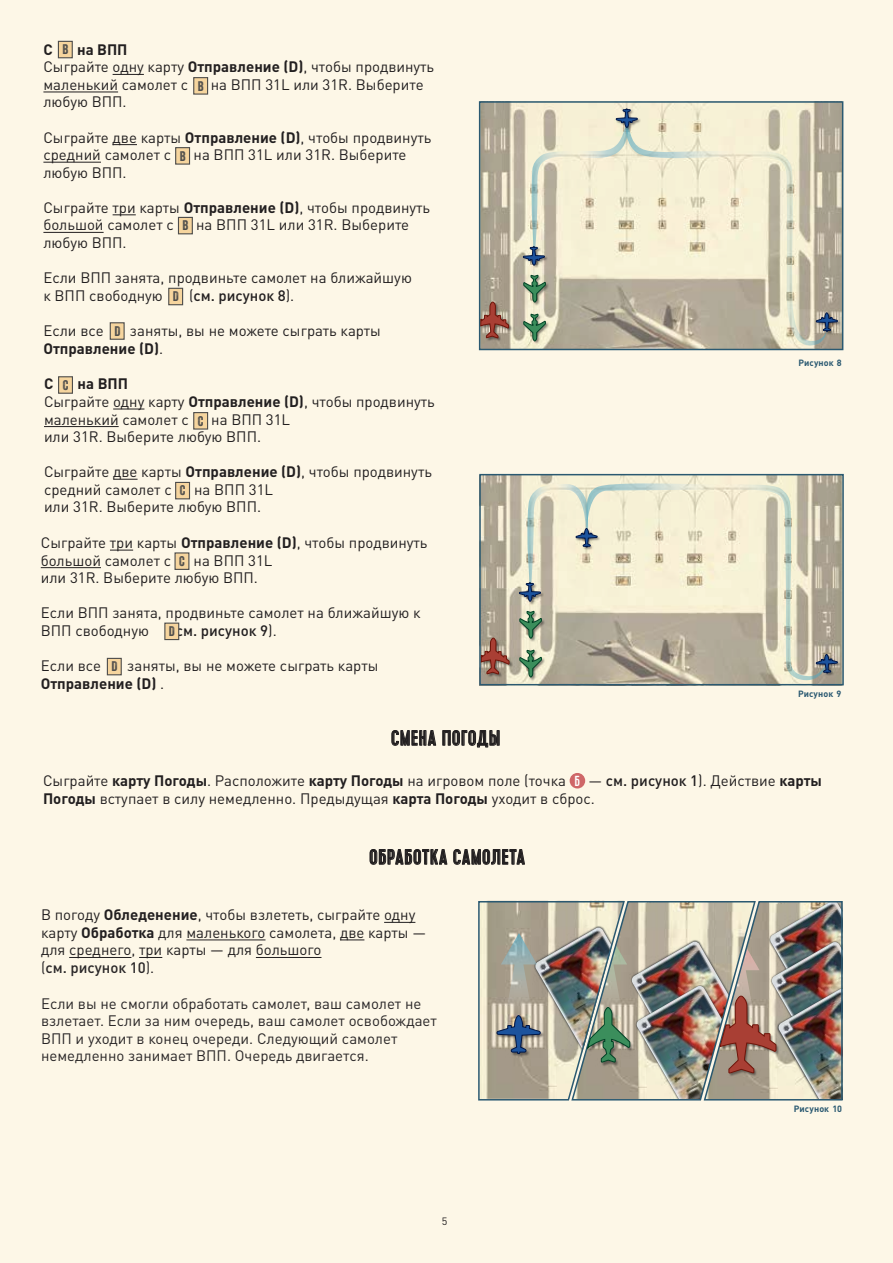
<style>
.page{position:relative;width:893px;height:1263px;background:#fdf5e2}
.page>*{position:absolute;margin:0;border:0;box-sizing:border-box;transform-origin:0 0}
.t1{font:500 21px "Cervo";letter-spacing:.03em;color:#221f20}
.t2{font:15px/17.5px "DIN Pro";color:#221f20}
.t3{font:15px/17.5px "DIN Pro";color:#292627}
.t4{font:500 15px "DIN Pro";color:#221f20}
.t5{font:700 15px "DIN Pro";color:#221f20}
.t6{font:500 14.55px "Cervo";color:#fff}
.t7{font:13.5px "Veneer";color:#4e4d4b}
.t8{font:10.5px "DIN Pro";color:#221f20}
.t9{font:700 9px "DIN Pro";letter-spacing:.005em;color:#2a5971}
.s1{font-weight:700}
.s2{font-weight:400}
.s3{font-weight:500}
.s4{color:#292627}
.s5{font-weight:500;color:#292627}
</style>
<div class="page">
<hr style="left:113px;top:74px;width:31px;height:1px;background:#221f20">
<hr style="left:43px;top:92px;width:75px;height:1px;background:#221f20">
<svg style="left:113px;top:144px;width:24px;height:1px"></svg>
<hr style="left:43px;top:162px;width:58px;height:1px;background:#221f20">
<svg style="left:113px;top:214px;width:23px;height:1px"></svg>
<hr style="left:43px;top:232px;width:61px;height:1px;background:#221f20">
<div style="left:193px;top:77px;width:15px;height:18px;background:#f6d59e;border:1px solid #4e4d4b"></div>
<div style="left:175px;top:147px;width:15px;height:18px;background:#f6d59e;border:1px solid #4e4d4b"></div>
<div style="left:178px;top:217px;width:15px;height:17px;background:#f6d59e;border:1px solid #4e4d4b"></div>
<div style="left:168px;top:288px;width:15px;height:17px;background:#f6d59e;border:1px solid #4e4d4b"></div>
<div style="left:110px;top:322px;width:15px;height:18px;background:#f6d59e;border:1px solid #4e4d4b"></div>
<div style="left:58px;top:41px;width:15px;height:17px;background:#f6d59e;border:1px solid #4e4d4b"></div>
<img style="left:482px;top:104px;width:358px;height:243px">
<svg style="left:620px;top:111px;width:207px;height:236px"></svg>
<div style="left:479px;top:101px;width:364px;height:249px;border:2px solid #2a5971"></div>
<img style="left:615px;top:108px;width:27px;height:24px">
<img style="left:815px;top:312px;width:27px;height:24px">
<svg style="left:816px;top:312px;width:22px;height:20px"></svg>
<img style="left:522px;top:245px;width:27px;height:25px">
<svg style="left:523px;top:109px;width:115px;height:157px"></svg>
<img style="left:522px;top:313px;width:28px;height:33px">
<svg style="left:523px;top:314px;width:23px;height:28px"></svg>
<img style="left:522px;top:274px;width:28px;height:33px">
<svg style="left:523px;top:275px;width:23px;height:28px"></svg>
<img style="left:480px;top:301px;width:33px;height:42px">
<svg style="left:480px;top:301px;width:29px;height:37px"></svg>
<hr style="left:113px;top:409px;width:31px;height:1px;background:#221f20">
<hr style="left:44px;top:426px;width:75px;height:1px;background:#221f20">
<svg style="left:113px;top:479px;width:25px;height:1px"></svg>
<div style="left:58px;top:376px;width:15px;height:18px;background:#f6d59e;border:1px solid #4e4d4b"></div>
<div style="left:193px;top:412px;width:15px;height:18px;background:#f6d59e;border:1px solid #4e4d4b"></div>
<div style="left:175px;top:482px;width:15px;height:17px;background:#f6d59e;border:1px solid #4e4d4b"></div>
<svg style="left:110px;top:550px;width:23px;height:1px"></svg>
<hr style="left:41px;top:567px;width:60px;height:1px;background:#221f20">
<div style="left:164px;top:622px;width:15px;height:18px;background:#f6d59e;border:1px solid #4e4d4b"></div>
<div style="left:107px;top:658px;width:15px;height:17px;background:#f6d59e;border:1px solid #4e4d4b"></div>
<div style="left:174px;top:552px;width:15px;height:18px;background:#f6d59e;border:1px solid #4e4d4b"></div>
<img style="left:482px;top:477px;width:359px;height:205px">
<svg style="left:585px;top:483px;width:242px;height:198px"></svg>
<div style="left:479px;top:474px;width:365px;height:211px;border:2px solid #2a5971"></div>
<img style="left:518px;top:582px;width:27px;height:24px">
<img style="left:598px;top:527px;width:4px;height:25px">
<svg style="left:519px;top:484px;width:79px;height:118px"></svg>
<img style="left:815px;top:653px;width:27px;height:25px">
<svg style="left:816px;top:654px;width:22px;height:19px"></svg>
<img style="left:518px;top:649px;width:28px;height:33px">
<svg style="left:519px;top:650px;width:23px;height:28px"></svg>
<img style="left:518px;top:610px;width:28px;height:33px">
<svg style="left:519px;top:611px;width:23px;height:28px"></svg>
<img style="left:480px;top:637px;width:34px;height:42px">
<svg style="left:481px;top:637px;width:28px;height:37px"></svg>
<hr style="left:384px;top:922px;width:31px;height:1px;background:#221f20">
<hr style="left:186px;top:939px;width:79px;height:1px;background:#221f20">
<svg style="left:340px;top:939px;width:24px;height:1px"></svg>
<hr style="left:69px;top:957px;width:62px;height:1px;background:#221f20">
<svg style="left:139px;top:957px;width:23px;height:1px"></svg>
<hr style="left:256px;top:957px;width:65px;height:1px;background:#221f20">
<div style="left:570px;top:773px;width:15px;height:15px;background:#cf6768;border-radius:50%"></div>
<svg style="left:391px;top:730px;width:45px;height:16px"></svg>
<svg style="left:442px;top:730px;width:58px;height:18px"></svg>
<svg style="left:370px;top:849px;width:77px;height:16px"></svg>
<svg style="left:453px;top:849px;width:72px;height:16px"></svg>
<img style="left:478px;top:900px;width:365px;height:201px">
<p class="t5" style="left:43px;top:39px;width:11px">С</p>
<p class="t2" style="left:43px;top:40px;width:392px;text-indent:34px"><span class="s1">на ВПП<br></span>Сыграйте одну карту <span class="s1">Отправление (D)</span>, чтобы продвинуть маленький самолет с</p>
<p class="t7" style="left:63px;top:41px;width:7px">B</p>
<p class="t2" style="left:211px;top:75px;width:214px">на ВПП 31L или 31R. Выберите</p>
<p class="t7" style="left:198px;top:77px;width:7px">B</p>
<p class="t2" style="left:43px;top:93px;width:85px">любую ВПП.</p>
<p class="t2" style="left:43px;top:128px;width:389px">Сыграйте две карты <span class="s1">Отправление (D)</span>, чтобы продвинуть средний самолет с</p>
<p class="t2" style="left:194px;top:146px;width:214px">на ВПП 31L или 31R. Выберите</p>
<p class="t7" style="left:180px;top:147px;width:7px">B</p>
<p class="t2" style="left:43px;top:163px;width:85px">любую ВПП.</p>
<p class="t2" style="left:43px;top:198px;width:388px">Сыграйте три карты <span class="s1">Отправление (D)</span>, чтобы продвинуть большой самолет с</p>
<p class="t2" style="left:196px;top:216px;width:214px">на ВПП 31L или 31R. Выберите</p>
<p class="t7" style="left:183px;top:217px;width:7px">B</p>
<p class="t2" style="left:43px;top:233px;width:85px">любую ВПП.</p>
<p class="t2" style="left:43px;top:268px;width:370px;line-height:18px">Если ВПП занята, продвиньте самолет на ближайшую к ВПП свободную</p>
<p class="t4" style="left:189px;top:285px;width:107px"><span class="s2">(</span>см. рисунок 8<span class="s2">).</span></p>
<p class="t7" style="left:173px;top:288px;width:7px">D</p>
<p class="t2" style="left:43px;top:322px;width:62px">Если все</p>
<p class="t7" style="left:114px;top:323px;width:7px">D</p>
<p class="t2" style="left:43px;top:322px;width:339px;text-indent:86px">заняты, вы не можете сыграть карты<br><span class="s1">Отправление (D)</span>.</p>
<p class="t5" style="left:44px;top:374px;width:11px">С</p>
<p class="t2" style="left:44px;top:375px;width:392px;text-indent:34px"><span class="s1">на ВПП<br></span>Сыграйте одну карту <span class="s1">Отправление (D)</span>, чтобы продвинуть маленький самолет с</p>
<p class="t7" style="left:63px;top:377px;width:7px">C</p>
<p class="t2" style="left:44px;top:410px;width:248px;text-indent:167px">на ВПП 31L или 31R. Выберите любую ВПП.</p>
<p class="t2" style="left:44px;top:463px;width:389px">Сыграйте две карты <span class="s1">Отправление (D)</span>, чтобы продвинуть средний самолет с</p>
<p class="t7" style="left:198px;top:412px;width:7px">C</p>
<p class="t2" style="left:44px;top:480px;width:231px;text-indent:150px">на ВПП 31L или 31R. Выберите любую ВПП.</p>
<p class="t7" style="left:180px;top:482px;width:7px">C</p>
<p class="t2" style="left:41px;top:534px;width:388px">Сыграйте три карты <span class="s1">Отправление (D)</span>, чтобы продвинуть большой самолет с</p>
<p class="t2" style="left:41px;top:551px;width:233px;text-indent:153px">на ВПП 31L или 31R. Выберите любую ВПП.</p>
<p class="t2" style="left:41px;top:603px;width:381px;line-height:18px">Если ВПП занята, продвиньте самолет на ближайшую к<br>ВПП свободную</p>
<p class="t7" style="left:179px;top:553px;width:7px">C</p>
<p class="t4" style="left:171px;top:621px;width:107px"><span class="s2">(</span>см. рисунок 9<span class="s2">).</span></p>
<p class="t7" style="left:169px;top:623px;width:7px">D</p>
<p class="t2" style="left:41px;top:657px;width:62px">Если все</p>
<p class="t7" style="left:111px;top:658px;width:7px">D</p>
<p class="t2" style="left:41px;top:657px;width:339px;text-indent:86px">заняты, вы не можете сыграть карты<br><span class="s1">Отправление (D)</span> .</p>
<h1 class="t1" style="left:391px;top:726px;width:111px">СМЕНА ПОГОДЫ</h1>
<p class="t9" style="left:798px;top:357px;width:45px">Рисунок 8</p>
<p class="t9" style="left:798px;top:687px;width:45px">Рисунок 9</p>
<p class="t2" style="left:43px;top:772px;width:525px">Сыграйте <span class="s1">карту Погоды</span>. Расположите <span class="s1">карту Погоды</span> на игровом поле (точка</p>
<p class="t2" style="left:43px;top:772px;width:780px;text-indent:545px">— <span class="s3">см. рисунок 1</span>). Действие <span class="s1">карты<br>Погоды</span> вступает в силу немедленно. Предыдущая <span class="s1">карта Погоды</span> уходит в сброс.</p>
<p class="t6" style="left:574px;top:772px;width:7px">Б</p>
<h1 class="t1" style="left:369px;top:845px;width:157px">ОБРАБОТКА САМОЛЕТА</h1>
<p class="t2" style="left:41px;top:906px;width:387px">В погоду <span class="s1">Обледенение</span>, чтобы взлететь, сыграйте одну карту <span class="s1">Обработка</span> для маленького самолета, две карты — для среднего, три карты — для большого<br><span class="s4">(</span><span class="s5">см. рисунок 10</span><span class="s4">)</span>.</p>
<p class="t3" style="left:41px;top:994px;width:397px">Если вы не смогли обработать самолет, ваш самолет не взлетает. Если за ним очередь, ваш самолет освобождает ВПП и уходит в конец очереди. Следующий самолет немедленно занимает ВПП. Очередь двигается.</p>
<p class="t8" style="left:442px;top:1215px;width:7px">5</p>
<p class="t9" style="left:794px;top:1103px;width:49px">Рисунок 10</p>
</div>
